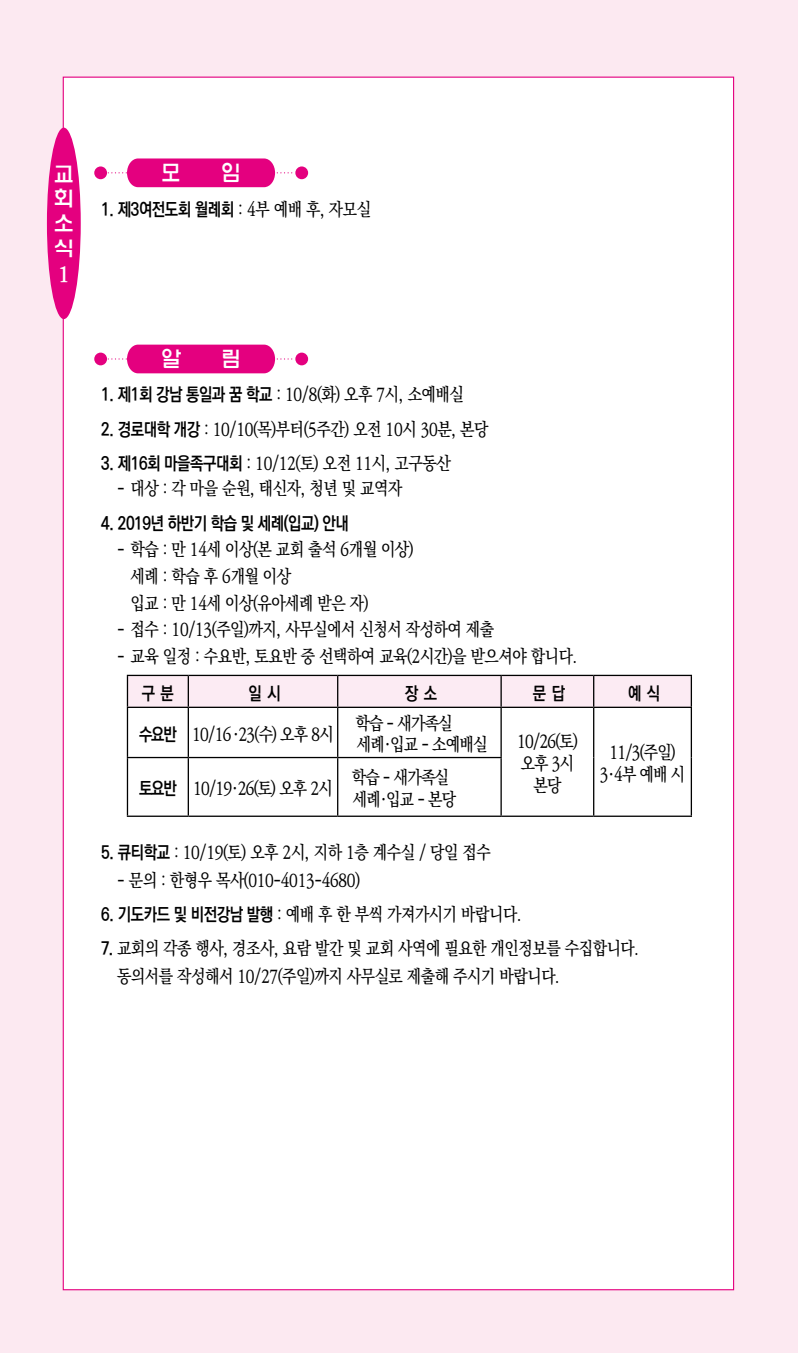
<style>
.page{position:relative;width:798px;height:1353px;background:#fff}
.page>*{position:absolute;margin:0;border:0;box-sizing:border-box;transform-origin:0 0}
.t1{font:22.5px "H Ywul M";color:#fff;scale:.9 1}
.t2{font:21.38px/24.8px "H Ywul M";color:#fff;text-align:justify}
.t3{font:700 21.38px "Ko Pub Batang";color:#fff}
.t4{font:500 18px/21.6px "Ko Pub Batang";letter-spacing:-.025em;color:#000;scale:.85 1}
.t5{font:700 18px "Ko Pub Dotum";letter-spacing:-.025em;color:#000;scale:.85 1}
.t6{font:500 18px/21.6px "Ko Pub Batang";letter-spacing:-.05em;color:#000;scale:.85 1}
.s1{font-family:"Ko Pub Batang";font-weight:500}
.s2{font-family:"Ko Pub Dotum";font-weight:700}
.s3{font-family:"Rix Go PM";font-weight:400}
</style>
<div class="page">
<div style="left:0;top:0;width:797px;height:1352px;background:#fce9f1"></div>
<div style="left:63px;top:77px;width:670px;height:1212px;background:#fff"></div>
<div style="left:47px;top:128px;width:34px;height:191px;background:#e4007f;border-radius:50%"></div>
<div style="left:128px;top:676px;width:562px;height:30px;background:#fcebf3"></div>
<hr style="left:127px;top:674px;width:61px;height:2px;background:#000">
<hr style="left:127px;top:676px;width:1px;height:30px;background:#000">
<hr style="left:188px;top:674px;width:149px;height:2px;background:#000">
<hr style="left:187px;top:676px;width:2px;height:30px;background:#000">
<hr style="left:337px;top:674px;width:164px;height:2px;background:#000">
<hr style="left:337px;top:676px;width:1px;height:30px;background:#000">
<hr style="left:501px;top:674px;width:92px;height:2px;background:#000">
<hr style="left:500px;top:676px;width:1px;height:30px;background:#000">
<hr style="left:593px;top:674px;width:98px;height:2px;background:#000">
<hr style="left:592px;top:676px;width:2px;height:30px;background:#000">
<hr style="left:690px;top:676px;width:1px;height:30px;background:#000">
<hr style="left:127px;top:706px;width:61px;height:2px;background:#000">
<hr style="left:127px;top:708px;width:1px;height:48px;background:#000">
<hr style="left:188px;top:706px;width:149px;height:2px;background:#000">
<hr style="left:187px;top:708px;width:2px;height:48px;background:#000">
<hr style="left:337px;top:706px;width:164px;height:2px;background:#000">
<hr style="left:337px;top:708px;width:1px;height:48px;background:#000">
<hr style="left:501px;top:706px;width:92px;height:2px;background:#000">
<hr style="left:500px;top:708px;width:1px;height:48px;background:#000">
<hr style="left:593px;top:706px;width:98px;height:2px;background:#000">
<hr style="left:592px;top:708px;width:2px;height:49px;background:#000">
<hr style="left:690px;top:708px;width:1px;height:49px;background:#000">
<hr style="left:127px;top:756px;width:61px;height:2px;background:#000">
<hr style="left:127px;top:758px;width:1px;height:57px;background:#000">
<hr style="left:188px;top:756px;width:149px;height:2px;background:#000">
<hr style="left:187px;top:758px;width:2px;height:57px;background:#000">
<hr style="left:337px;top:756px;width:164px;height:2px;background:#000">
<hr style="left:337px;top:758px;width:1px;height:57px;background:#000">
<hr style="left:500px;top:758px;width:1px;height:57px;background:#000">
<hr style="left:592px;top:757px;width:2px;height:58px;background:#000">
<hr style="left:690px;top:757px;width:1px;height:58px;background:#000">
<hr style="left:127px;top:815px;width:61px;height:1px;background:#000">
<hr style="left:188px;top:815px;width:149px;height:1px;background:#000">
<hr style="left:337px;top:815px;width:164px;height:1px;background:#000">
<hr style="left:501px;top:815px;width:92px;height:1px;background:#000">
<hr style="left:593px;top:815px;width:98px;height:1px;background:#000">
<div style="left:94px;top:352px;width:13px;height:13px;background:#e4007f;border-radius:50%"></div>
<div style="left:295px;top:352px;width:13px;height:13px;background:#e4007f;border-radius:50%"></div>
<svg style="left:101px;top:344px;width:196px;height:29px"></svg>
<div style="left:94px;top:166px;width:13px;height:13px;background:#e4007f;border-radius:50%"></div>
<div style="left:295px;top:166px;width:13px;height:13px;background:#e4007f;border-radius:50%"></div>
<svg style="left:101px;top:158px;width:196px;height:29px"></svg>
<p class="t2" style="left:53px;top:162px;width:23px">교 회 소 식</p>
<p class="t3" style="left:58px;top:263px;width:14px">1</p>
<p class="t1" style="left:161px;top:162px;width:24px">모</p>
<p class="t1" style="left:221px;top:162px;width:24px">임</p>
<p class="t5" style="left:101px;top:200px;width:319px">1. 제3여전도회 월례회 <span class="s1">: 4부 예배 후, 자모실</span></p>
<p class="t1" style="left:161px;top:348px;width:24px">알</p>
<p class="t1" style="left:221px;top:348px;width:24px">림</p>
<p class="t4" style="left:101px;top:384px;width:428px"><span class="s2">1. 제1회 강남 통일과 꿈 학교</span> : 10/8(화) 오후 7시, 소예배실</p>
<p class="t4" style="left:101px;top:419px;width:457px"><span class="s2">2. 경로대학 개강</span> : 10/10(목)부터(5주간) 오전 10시 30분, 본당</p>
<p class="t4" style="left:101px;top:453px;width:412px"><span class="s2">3. 제16회 마을족구대회</span> : 10/12(토) 오전 11시, 고구동산</p>
<p class="t4" style="left:117px;top:478px;width:337px">- 대상 : 각 마을 순원, 태신자, 청년 및 교역자</p>
<p class="t5" style="left:101px;top:514px;width:292px">4. 2019년 하반기 학습 및 세례(입교) 안내</p>
<p class="t4" style="left:130px;top:537px;width:334px;line-height:26.6px;text-indent:-13px">- 학습 : 만 14세 이상(본 교회 출석 6개월 이상) 세례 : 학습 후 6개월 이상<br>입교 : 만 14세 이상(유아세례 받은 자)</p>
<p class="t4" style="left:117px;top:619px;width:445px">- 접수 : 10/13(주일)까지, 사무실에서 신청서 작성하여 제출</p>
<p class="t4" style="left:117px;top:646px;width:543px">- 교육 일정 : 수요반, 토요반 중 선택하여 교육(2시간)을 받으셔야 합니다.</p>
<p class="t5" style="left:142px;top:683px;width:39px">구 분</p>
<p class="t5" style="left:248px;top:683px;width:39px">일 시</p>
<p class="t5" style="left:405px;top:683px;width:39px">장 소</p>
<p class="t5" style="left:532px;top:683px;width:39px">문 답</p>
<p class="t5" style="left:627px;top:683px;width:39px">예 식</p>
<p class="t4" style="left:139px;top:723px;width:230px"><span class="s2">수요반</span> 10/16<span class="s3">·</span>23(수) 오후 8시</p>
<p class="t6" style="left:355px;top:713px;width:157px">학습 - 새가족실 세례<span class="s3">·</span>입교 - 소예배실</p>
<p class="t4" style="left:517px;top:731px;width:73px;text-align:center">10/26(토) 오후 3시 본당</p>
<p class="t4" style="left:599px;top:742px;width:102px;text-align:center">11/3(주일)<br>3<span class="s3">·</span>4부 예배 시</p>
<p class="t4" style="left:139px;top:778px;width:229px"><span class="s2">토요반</span> 10/19<span class="s3">·</span>26(토) 오후 2시</p>
<p class="t6" style="left:351px;top:767px;width:124px">학습 - 새가족실 세례<span class="s3">·</span>입교 - 본당</p>
<p class="t4" style="left:101px;top:841px;width:459px"><span class="s2">5. 큐티학교</span> : 10/19(토) 오후 2시, 지하 1층 계수실 / 당일 접수</p>
<p class="t4" style="left:117px;top:869px;width:287px">- 문의 : 한형우 목사(010-4013-4680)</p>
<p class="t4" style="left:101px;top:903px;width:496px"><span class="s2">6. 기도카드 및 비전강남 발행</span> : 예배 후 한 부씩 가져가시기 바랍니다.</p>
<p class="t4" style="left:117px;top:934px;width:615px;line-height:27.9px;text-indent:-16px"><span class="s2">7.</span> 교회의 각종 행사, 경조사, 요람 발간 및 교회 사역에 필요한 개인정보를 수집합니다. 동의서를 작성해서 10/27(주일)까지 사무실로 제출해 주시기 바랍니다.</p>
</div>
